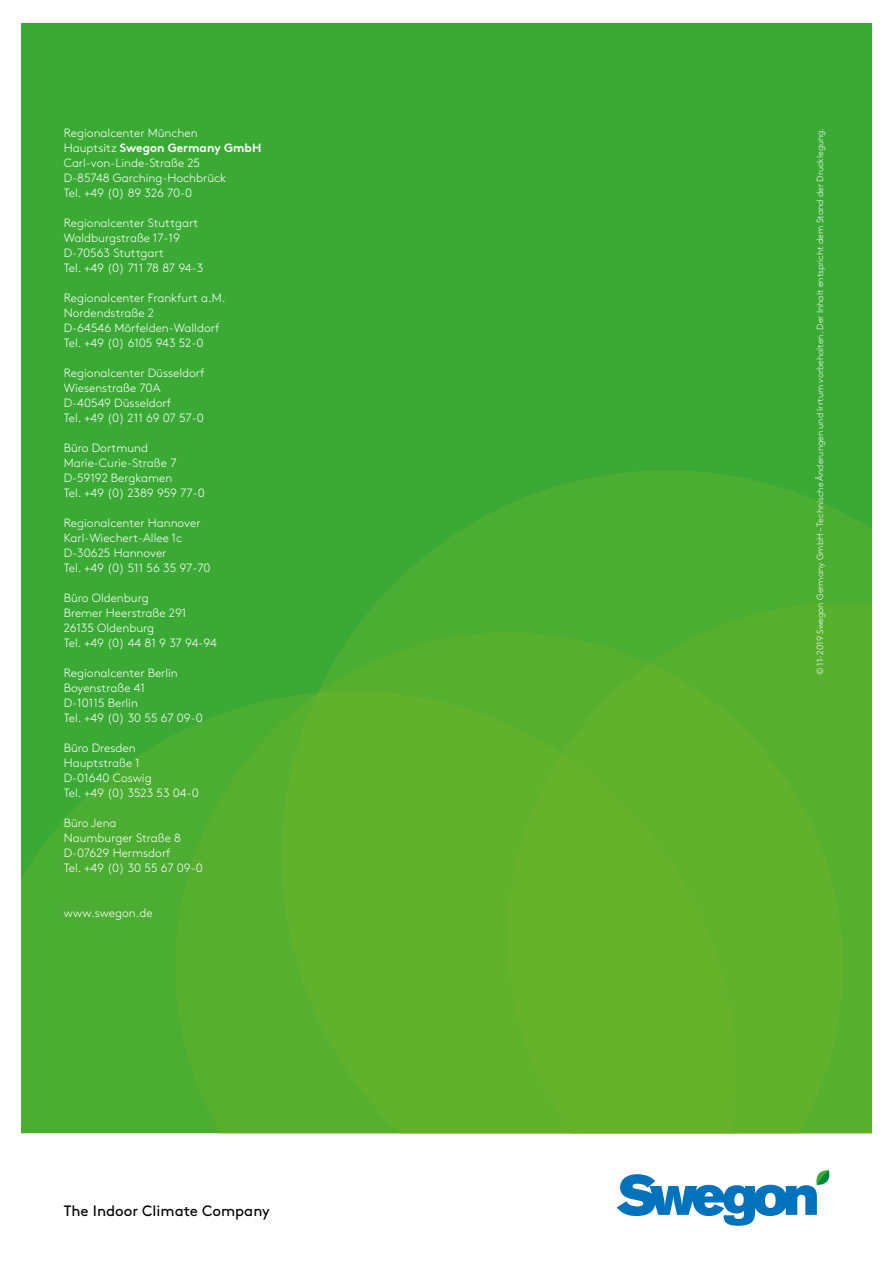
<style>
.page{position:relative;width:893px;height:1263px;background:#fff}
.page>*{position:absolute;margin:0;border:0;box-sizing:border-box;transform-origin:0 0}
.t1{font:15px "Brown";color:#000}
.t2{font:300 12px/15px "Swegon Brown";color:#fff}
.t3{font:300 9px "Brown";color:#fff}
.s1{font-weight:700}
</style>
<div class="page">
<div style="left:21px;top:23px;width:851px;height:1110px;background:#3aaa35"></div>
<svg style="left:617px;top:1170px;width:213px;height:56px"></svg>
<svg style="left:21px;top:734px;width:154px;height:399px;background:#48ac31"></svg>
<svg style="left:354px;top:470px;width:518px;height:162px;fill:#4bad31"></svg>
<svg style="left:507px;top:603px;width:365px;height:530px;background:#53ae2e"></svg>
<svg style="left:175px;top:632px;width:668px;height:501px;background:#5cb02c"></svg>
<p class="t2" style="left:64px;top:124px;width:199px">Regionalcenter München<br>Hauptsitz <span class="s1">Swegon Germany GmbH<br></span>Carl-von-Linde-Straße 25<br>D-85748 Garching-Hochbrück<br>Tel. +49 (0) 89 326 70-0</p>
<p class="t2" style="left:64px;top:214px;width:141px">Regionalcenter Stuttgart<br>Waldburgstraße 17-19<br>D-70563 Stuttgart<br>Tel. +49 (0) 711 78 87 94-3</p>
<p class="t2" style="left:64px;top:289px;width:163px">Regionalcenter Frankfurt a.M.<br>Nordendstraße 2<br>D-64546 Mörfelden-Walldorf<br>Tel. +49 (0) 6105 943 52-0</p>
<p class="t2" style="left:64px;top:364px;width:142px">Regionalcenter Düsseldorf<br>Wiesenstraße 70A<br>D-40549 Düsseldorf<br>Tel. +49 (0) 211 69 07 57-0</p>
<p class="t2" style="left:64px;top:439px;width:143px">Büro Dortmund<br>Marie-Curie-Straße 7<br>D-59192 Bergkamen<br>Tel. +49 (0) 2389 959 77-0</p>
<p class="t2" style="left:64px;top:514px;width:148px">Regionalcenter Hannover<br>Karl-Wiechert-Allee 1c<br>D-30625 Hannover<br>Tel. +49 (0) 511 56 35 97-70</p>
<p class="t2" style="left:64px;top:589px;width:155px">Büro Oldenburg<br>Bremer Heerstraße 291<br>26135 Oldenburg<br>Tel. +49 (0) 44 81 9 37 94-94</p>
<p class="t2" style="left:64px;top:664px;width:141px">Regionalcenter Berlin<br>Boyenstraße 41<br>D-10115 Berlin<br>Tel. +49 (0) 30 55 67 09-0</p>
<p class="t2" style="left:64px;top:739px;width:137px">Büro Dresden<br>Hauptstraße 1<br>D-01640 Coswig<br>Tel. +49 (0) 3523 53 04-0</p>
<p class="t2" style="left:64px;top:814px;width:141px">Büro Jena<br>Naumburger Straße 8<br>D-07629 Hermsdorf<br>Tel. +49 (0) 30 55 67 09-0</p>
<p class="t2" style="left:64px;top:904px;width:91px">www.swegon.de</p>
<p class="t1" style="left:64px;top:1200px;width:208px">The Indoor Climate Company</p>
<p class="t3" style="left:813px;top:675px;width:549px;rotate:-90deg">© 11-2019 Swegon Germany GmbH – Technische Änderungen und Irrtum vorbehalten. Der Inhalt entspricht dem Stand der Drucklegung.</p>
</div>
